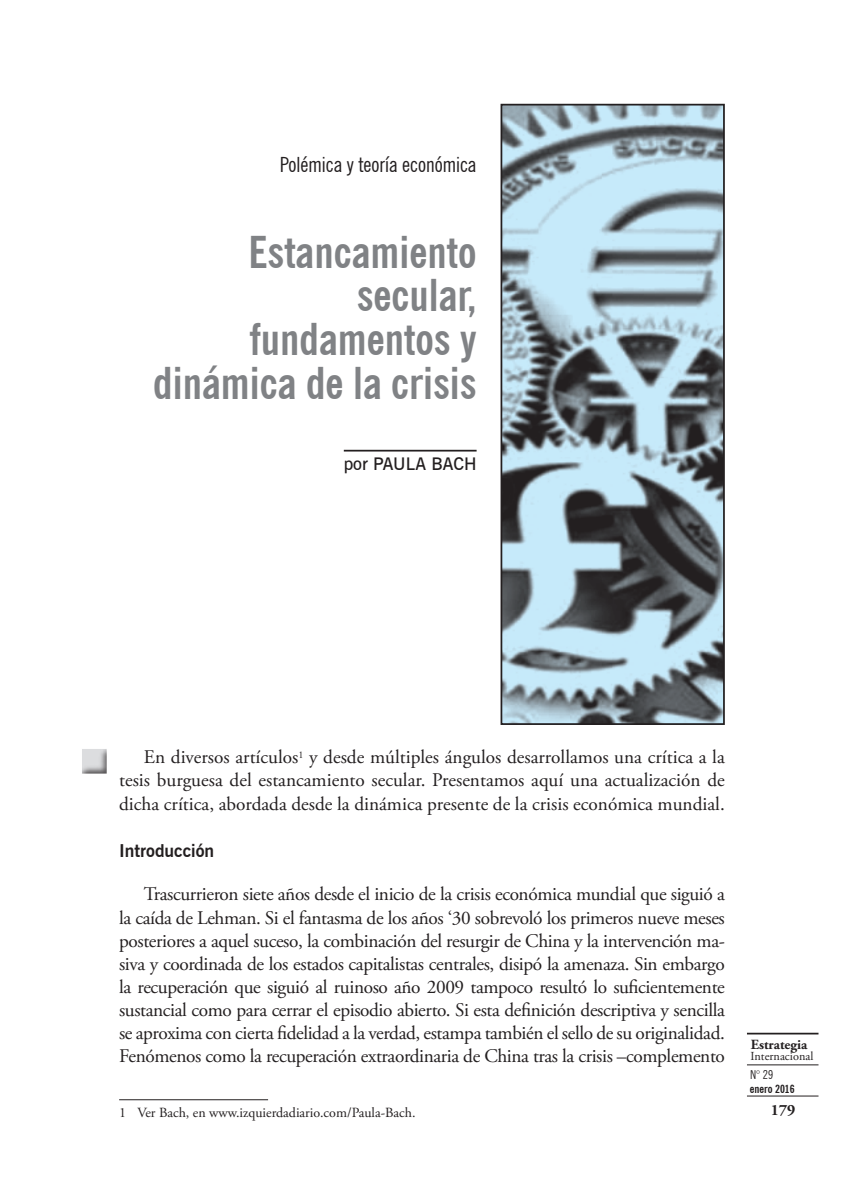
<style>
.page{position:relative;width:844px;height:1191px;background:#fff}
.page>*{position:absolute;margin:0;border:0;box-sizing:border-box;transform-origin:0 0}
.t1{font:700 condensed 43.75px/43.8px "News Gothic BT";color:#808285;text-align:right}
.t2{font:condensed 21px "News Gothic BT";color:#231f20}
.t3{font:19.25px/23.1px "Adobe Garamond Pro";letter-spacing:-.015em;color:#231f20;text-align:justify}
.t4{font:600 17.5px "News Gothic BT";color:#231f20}
.t5{font:700 17.5px "News Gothic BT";color:#231f20}
.t6{font:700 15.75px "Adobe Garamond Pro";color:#231f20}
.t7{font:14px "Adobe Garamond Pro";color:#231f20}
.t8{font:700 14px "Adobe Garamond Pro";color:#231f20}
.t9{font:12.25px "Adobe Garamond Pro";color:#231f20}
.t10{font:condensed 12.25px "News Gothic BT";color:#231f20}
.t11{font:700 condensed 11.38px "News Gothic BT";color:#231f20}
</style>
<div class="page">
<hr style="left:746px;top:1032px;width:72px;height:2px;background:#231f20">
<hr style="left:746px;top:1064px;width:72px;height:1px;background:#231f20">
<hr style="left:746px;top:1095px;width:72px;height:1px;background:#231f20">
<div style="left:80px;top:746px;width:28px;height:28px;background:#231f20;opacity:.75"></div>
<img style="left:503px;top:107px;width:218px;height:615px">
<div style="left:500px;top:104px;width:224px;height:621px;border:2px solid #231f20"></div>
<hr style="left:344px;top:450px;width:132px;height:1px;background:#231f20">
<hr style="left:119px;top:1099px;width:149px;height:1px;background:#231f20">
<p class="t2" style="left:280px;top:152px;width:198px">Polémica y teoría económica</p>
<h1 class="t1" style="left:153px;top:230px;width:325px">Estancamiento secular, fundamentos y dinámica de la crisis</h1>
<p class="t4" style="left:344px;top:453px;width:134px">por PAULA BACH</p>
<p class="t3" style="left:119px;top:746px;width:607px;text-indent:25px">En diversos artículos<sup>1</sup> y desde múltiples ángulos desarrollamos una crítica a la tesis burguesa del estancamiento secular. Presentamos aquí una actualización de dicha crítica, abordada desde la dinámica presente de la crisis económica mundial.</p>
<p class="t5" style="left:119px;top:840px;width:97px">Introducción</p>
<p class="t3" style="left:119px;top:883px;width:607px;text-indent:25px">Trascurrieron siete años desde el inicio de la crisis económica mundial que siguió a la caída de Lehman. Si el fantasma de los años ‘30 sobrevoló los primeros nueve meses posteriores a aquel suceso, la combinación del resurgir de China y la intervención ma&shy;siva y coordinada de los estados capitalistas centrales, disipó la amenaza. Sin embargo la recuperación que siguió al ruinoso año 2009 tampoco resultó lo suficientemente sustancial como para cerrar el episodio abierto. Si esta definición descriptiva y sencilla se aproxima con cierta fidelidad a la verdad, estampa también el sello de su originalidad.<br>Fenómenos como la recuperación extraordinaria de China tras la crisis –complemento</p>
<p class="t7" style="left:119px;top:1103px;width:298px">1 Ver Bach, en www.izquierdadiario.com/Paula-Bach.</p>
<p class="t8" style="left:750px;top:1036px;width:58px">Estrategia</p>
<p class="t9" style="left:750px;top:1048px;width:64px">Internacional</p>
<p class="t10" style="left:749px;top:1067px;width:25px">N° 29</p>
<p class="t11" style="left:749px;top:1082px;width:46px">enero 2016</p>
<p class="t6" style="left:770px;top:1100px;width:26px">179</p>
</div>
